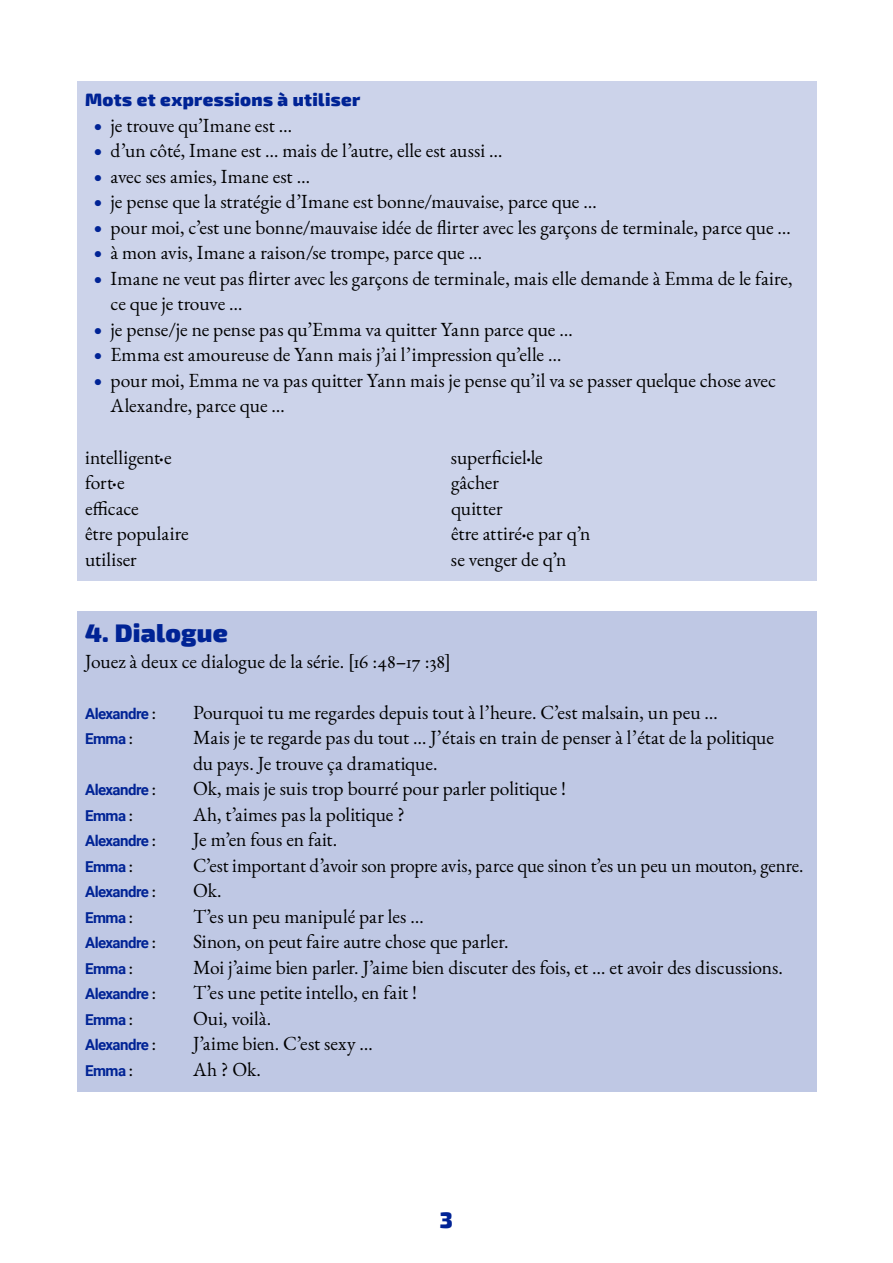
<style>
.page{position:relative;width:893px;height:1263px;background:#fff}
.page>*{position:absolute;margin:0;border:0;box-sizing:border-box;transform-origin:0 0}
.t1{font:900 25.5px "Exo 2";letter-spacing:.01em;color:#002395}
.t2{font:900 22.5px "Exo 2";color:#002395}
.t3{font:19.5px/25.5px "EB Garamond";letter-spacing:-.005em;color:#000}
.t4{font:900 18px "Exo 2";letter-spacing:.02em;color:#002395}
.t5{font:700 15px "Roboto";letter-spacing:-.035em;color:#002395}
.s1{font-family:"Athelas";font-size:15px;color:#002395}
.s2{font-size:11.25px}
.s3{font-family:"EB Garamond";font-weight:400;font-size:19.5px;color:#000}
</style>
<div class="page">
<div style="left:77px;top:611px;width:739px;height:480px;background:#bfc8e4"></div>
<div style="left:77px;top:81px;width:739px;height:499px;background:#ccd3ea"></div>
<p class="t4" style="left:85px;top:89px;width:277px">Mots et expressions à utiliser</p>
<p class="t3" style="left:94px;top:113px;width:200px"><span class="s1">○</span> je trouve qu’Imane est …</p>
<p class="t3" style="left:94px;top:138px;width:410px"><span class="s1">○</span> d’un côté, Imane est … mais de l’autre, elle est aussi …</p>
<p class="t3" style="left:94px;top:164px;width:218px"><span class="s1">○</span> avec ses amies, Imane est …</p>
<p class="t3" style="left:94px;top:189px;width:505px"><span class="s1">○</span> je pense que la stratégie d’Imane est bonne/mauvaise, parce que …</p>
<p class="t3" style="left:94px;top:215px;width:699px"><span class="s1">○</span> pour moi, c’est une bonne/mauvaise idée de flirter avec les garçons de terminale, parce que …</p>
<p class="t3" style="left:94px;top:240px;width:390px"><span class="s1">○</span> à mon avis, Imane a raison/se trompe, parce que …</p>
<p class="t3" style="left:111px;top:266px;width:684px;text-indent:-17px"><span class="s1">○</span> Imane ne veut pas flirter avec les garçons de terminale, mais elle demande à Emma de le faire, ce que je trouve …</p>
<p class="t3" style="left:94px;top:317px;width:481px"><span class="s1">○</span> je pense/je ne pense pas qu’Emma va quitter Yann parce que …</p>
<p class="t3" style="left:94px;top:342px;width:469px"><span class="s1">○</span> Emma est amoureuse de Yann mais j’ai l’impression qu’elle …</p>
<p class="t3" style="left:111px;top:368px;width:667px;text-indent:-17px"><span class="s1">○</span> pour moi, Emma ne va pas quitter Yann mais je pense qu’il va se passer quelque chose avec<br>Alexandre, parce que …</p>
<p class="t3" style="left:85px;top:444px;width:105px">intelligent<span class="s2">•</span>e fort<span class="s2">•</span>e<br>efficace<br>être populaire utiliser</p>
<p class="t3" style="left:451px;top:444px;width:141px">superficiel<span class="s2">•</span>le gâcher<br>quitter<br>être attiré<span class="s2">•</span>e par q’n se venger de q’n</p>
<h1 class="t1" style="left:85px;top:617px;width:144px">4. Dialogue</h1>
<p class="t3" style="left:85px;top:648px;width:367px">Jouez à deux ce dialogue de la série. [16 :48–17 :38]</p>
<p class="t5" style="left:85px;top:703px;width:73px">Alexandre <span class="s3">:</span></p>
<p class="t3" style="left:193px;top:699px;width:526px">Pourquoi tu me regardes depuis tout à l’heure. C’est malsain, un peu …</p>
<p class="t5" style="left:85px;top:728px;width:50px">Emma <span class="s3">:</span></p>
<p class="t3" style="left:193px;top:725px;width:582px">Mais je te regarde pas du tout … J’étais en train de penser à l’état de la politique du pays. Je trouve ça dramatique.</p>
<p class="t5" style="left:85px;top:779px;width:73px">Alexandre <span class="s3">:</span></p>
<p class="t3" style="left:193px;top:776px;width:375px">Ok, mais je suis trop bourré pour parler politique !</p>
<p class="t5" style="left:85px;top:805px;width:50px">Emma <span class="s3">:</span></p>
<p class="t3" style="left:193px;top:801px;width:213px">Ah, t’aimes pas la politique ?</p>
<p class="t5" style="left:85px;top:830px;width:73px">Alexandre <span class="s3">:</span></p>
<p class="t3" style="left:193px;top:827px;width:146px">Je m’en fous en fait.</p>
<p class="t5" style="left:85px;top:856px;width:50px">Emma <span class="s3">:</span></p>
<p class="t3" style="left:193px;top:852px;width:612px">C’est important d’avoir son propre avis, parce que sinon t’es un peu un mouton, genre.</p>
<p class="t5" style="left:85px;top:881px;width:73px">Alexandre <span class="s3">:</span></p>
<p class="t3" style="left:193px;top:878px;width:30px">Ok.</p>
<p class="t5" style="left:85px;top:907px;width:50px">Emma <span class="s3">:</span></p>
<p class="t3" style="left:193px;top:903px;width:232px">T’es un peu manipulé par les …</p>
<p class="t5" style="left:85px;top:932px;width:73px">Alexandre <span class="s3">:</span></p>
<p class="t3" style="left:193px;top:929px;width:317px">Sinon, on peut faire autre chose que parler.</p>
<p class="t5" style="left:85px;top:958px;width:50px">Emma <span class="s3">:</span></p>
<p class="t3" style="left:193px;top:955px;width:591px">Moi j’aime bien parler. J’aime bien discuter des fois, et … et avoir des discussions.</p>
<p class="t5" style="left:85px;top:983px;width:73px">Alexandre <span class="s3">:</span></p>
<p class="t3" style="left:193px;top:980px;width:225px">T’es une petite intello, en fait !</p>
<p class="t5" style="left:85px;top:1009px;width:50px">Emma <span class="s3">:</span></p>
<p class="t3" style="left:193px;top:1006px;width:80px">Oui, voilà.</p>
<p class="t5" style="left:85px;top:1034px;width:73px">Alexandre <span class="s3">:</span></p>
<p class="t3" style="left:193px;top:1031px;width:181px">J’aime bien. C’est sexy …</p>
<p class="t5" style="left:85px;top:1060px;width:50px">Emma <span class="s3">:</span></p>
<p class="t3" style="left:193px;top:1057px;width:69px">Ah ? Ok.</p>
<p class="t2" style="left:440px;top:1206px;width:15px">3</p>
</div>
